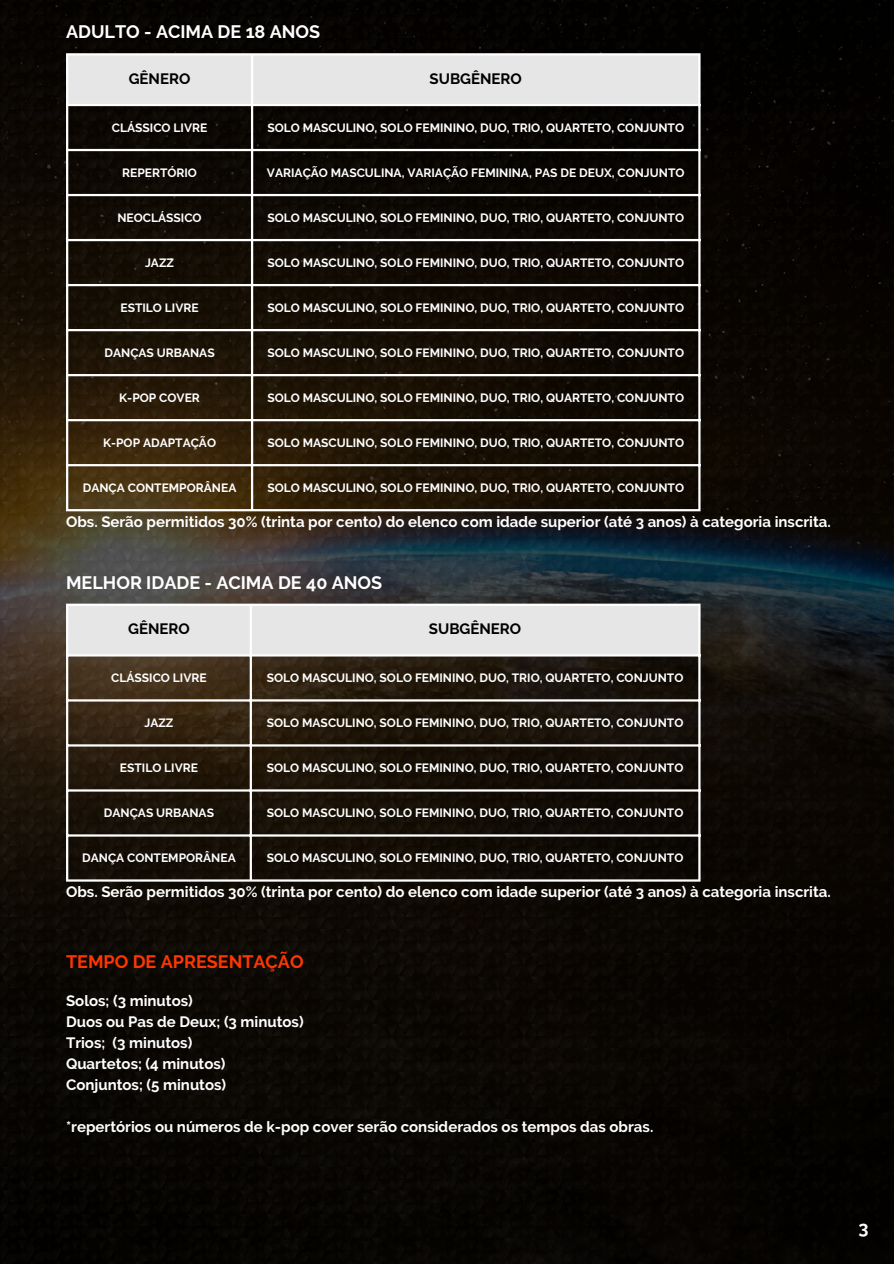
<style>
.page{position:relative;width:894px;height:1264px;background:#fff}
.page>*{position:absolute;margin:0;border:0;box-sizing:border-box;transform-origin:0 0}
.t1{font:700 18px "Raleway";color:#fff}
.t2{font:700 18px "Raleway";color:#ff3601}
.t3{font:700 15px "Raleway";color:#fff}
.t4{font:700 15px "Raleway";color:#000}
.t5{font:700 12px "Raleway";color:#fff}
</style>
<div class="page">
<img style="left:0;top:0;width:893px;height:1263px">
<div style="left:68px;top:606px;width:630px;height:48px;background:#e6e6e6"></div>
<hr style="left:66px;top:606px;width:2px;height:273px;background:#fff">
<hr style="left:249px;top:606px;width:3px;height:273px;background:#fff">
<hr style="left:698px;top:606px;width:2px;height:273px;background:#fff">
<hr style="left:66px;top:603px;width:634px;height:3px;background:#fff">
<hr style="left:66px;top:654px;width:634px;height:2px;background:#fff">
<hr style="left:66px;top:699px;width:634px;height:2px;background:#fff">
<hr style="left:66px;top:744px;width:634px;height:2px;background:#fff">
<hr style="left:66px;top:789px;width:634px;height:2px;background:#fff">
<hr style="left:66px;top:834px;width:634px;height:2px;background:#fff">
<hr style="left:66px;top:879px;width:634px;height:2px;background:#fff">
<div style="left:68px;top:55px;width:630px;height:49px;background:#e6e6e6"></div>
<hr style="left:66px;top:55px;width:2px;height:454px;background:#fff">
<hr style="left:251px;top:55px;width:2px;height:454px;background:#fff">
<hr style="left:698px;top:55px;width:2px;height:454px;background:#fff">
<hr style="left:66px;top:53px;width:634px;height:2px;background:#fff">
<hr style="left:66px;top:104px;width:634px;height:2px;background:#fff">
<hr style="left:66px;top:149px;width:634px;height:2px;background:#fff">
<hr style="left:66px;top:194px;width:634px;height:2px;background:#fff">
<hr style="left:66px;top:239px;width:634px;height:2px;background:#fff">
<hr style="left:66px;top:284px;width:634px;height:2px;background:#fff">
<hr style="left:66px;top:329px;width:634px;height:2px;background:#fff">
<hr style="left:66px;top:374px;width:634px;height:2px;background:#fff">
<hr style="left:66px;top:419px;width:634px;height:2px;background:#fff">
<hr style="left:66px;top:464px;width:634px;height:2px;background:#fff">
<hr style="left:66px;top:509px;width:634px;height:2px;background:#fff">
<h1 class="t1" style="left:66px;top:21px;width:256px">ADULTO - ACIMA DE 18 ANOS</h1>
<p class="t4" style="left:129px;top:70px;width:63px">GÊNERO</p>
<p class="t4" style="left:429px;top:70px;width:94px">SUBGÊNERO</p>
<p class="t5" style="left:112px;top:120px;width:97px">CLÁSSICO LIVRE</p>
<p class="t5" style="left:267px;top:120px;width:418px">SOLO MASCULINO, SOLO FEMININO, DUO, TRIO, QUARTETO, CONJUNTO</p>
<p class="t5" style="left:122px;top:165px;width:76px">REPERTÓRIO</p>
<p class="t5" style="left:267px;top:165px;width:419px">VARIAÇÃO MASCULINA, VARIAÇÃO FEMININA, PAS DE DEUX, CONJUNTO</p>
<p class="t5" style="left:117px;top:210px;width:86px">NEOCLÁSSICO</p>
<p class="t5" style="left:267px;top:210px;width:418px">SOLO MASCULINO, SOLO FEMININO, DUO, TRIO, QUARTETO, CONJUNTO</p>
<h1 class="t5" style="left:145px;top:255px;width:31px">JAZZ</h1>
<p class="t5" style="left:267px;top:255px;width:418px">SOLO MASCULINO, SOLO FEMININO, DUO, TRIO, QUARTETO, CONJUNTO</p>
<p class="t5" style="left:120px;top:300px;width:80px">ESTILO LIVRE</p>
<p class="t5" style="left:267px;top:300px;width:418px">SOLO MASCULINO, SOLO FEMININO, DUO, TRIO, QUARTETO, CONJUNTO</p>
<p class="t5" style="left:104px;top:345px;width:112px">DANÇAS URBANAS</p>
<p class="t5" style="left:267px;top:345px;width:418px">SOLO MASCULINO, SOLO FEMININO, DUO, TRIO, QUARTETO, CONJUNTO</p>
<p class="t5" style="left:119px;top:390px;width:82px">K-POP COVER</p>
<p class="t5" style="left:267px;top:390px;width:418px">SOLO MASCULINO, SOLO FEMININO, DUO, TRIO, QUARTETO, CONJUNTO</p>
<p class="t5" style="left:103px;top:435px;width:114px">K-POP ADAPTAÇÃO</p>
<p class="t5" style="left:267px;top:435px;width:418px">SOLO MASCULINO, SOLO FEMININO, DUO, TRIO, QUARTETO, CONJUNTO</p>
<p class="t5" style="left:83px;top:480px;width:155px">DANÇA CONTEMPORÂNEA</p>
<p class="t5" style="left:267px;top:480px;width:418px">SOLO MASCULINO, SOLO FEMININO, DUO, TRIO, QUARTETO, CONJUNTO</p>
<p class="t3" style="left:66px;top:513px;width:766px">Obs. Serão permitidos 30% (trinta por cento) do elenco com idade superior (até 3 anos) à categoria inscrita.</p>
<p class="t1" style="left:66px;top:571px;width:317px">MELHOR IDADE - ACIMA DE 40 ANOS</p>
<p class="t4" style="left:128px;top:620px;width:63px">GÊNERO</p>
<p class="t4" style="left:429px;top:620px;width:94px">SUBGÊNERO</p>
<p class="t5" style="left:111px;top:670px;width:97px">CLÁSSICO LIVRE</p>
<p class="t5" style="left:267px;top:670px;width:418px">SOLO MASCULINO, SOLO FEMININO, DUO, TRIO, QUARTETO, CONJUNTO</p>
<p class="t5" style="left:144px;top:715px;width:31px">JAZZ</p>
<p class="t5" style="left:267px;top:715px;width:418px">SOLO MASCULINO, SOLO FEMININO, DUO, TRIO, QUARTETO, CONJUNTO</p>
<p class="t5" style="left:120px;top:760px;width:80px">ESTILO LIVRE</p>
<p class="t5" style="left:267px;top:760px;width:418px">SOLO MASCULINO, SOLO FEMININO, DUO, TRIO, QUARTETO, CONJUNTO</p>
<p class="t5" style="left:104px;top:805px;width:112px">DANÇAS URBANAS</p>
<p class="t5" style="left:267px;top:805px;width:418px">SOLO MASCULINO, SOLO FEMININO, DUO, TRIO, QUARTETO, CONJUNTO</p>
<p class="t5" style="left:82px;top:850px;width:155px">DANÇA CONTEMPORÂNEA</p>
<p class="t5" style="left:267px;top:850px;width:418px">SOLO MASCULINO, SOLO FEMININO, DUO, TRIO, QUARTETO, CONJUNTO</p>
<p class="t3" style="left:66px;top:883px;width:766px">Obs. Serão permitidos 30% (trinta por cento) do elenco com idade superior (até 3 anos) à categoria inscrita.</p>
<p class="t2" style="left:66px;top:951px;width:239px">TEMPO DE APRESENTAÇÃO</p>
<h1 class="t3" style="left:66px;top:992px;width:128px">Solos; (3 minutos)</h1>
<p class="t3" style="left:66px;top:1013px;width:239px">Duos ou Pas de Deux; (3 minutos)</p>
<p class="t3" style="left:66px;top:1034px;width:128px">Trios; (3 minutos)</p>
<p class="t3" style="left:66px;top:1055px;width:161px">Quartetos; (4 minutos)</p>
<p class="t3" style="left:66px;top:1076px;width:162px">Conjuntos; (5 minutos)</p>
<p class="t3" style="left:66px;top:1118px;width:588px">*repertórios ou números de k-pop cover serão considerados os tempos das obras.</p>
<p class="t1" style="left:858px;top:1217px;width:12px">3</p>
</div>
